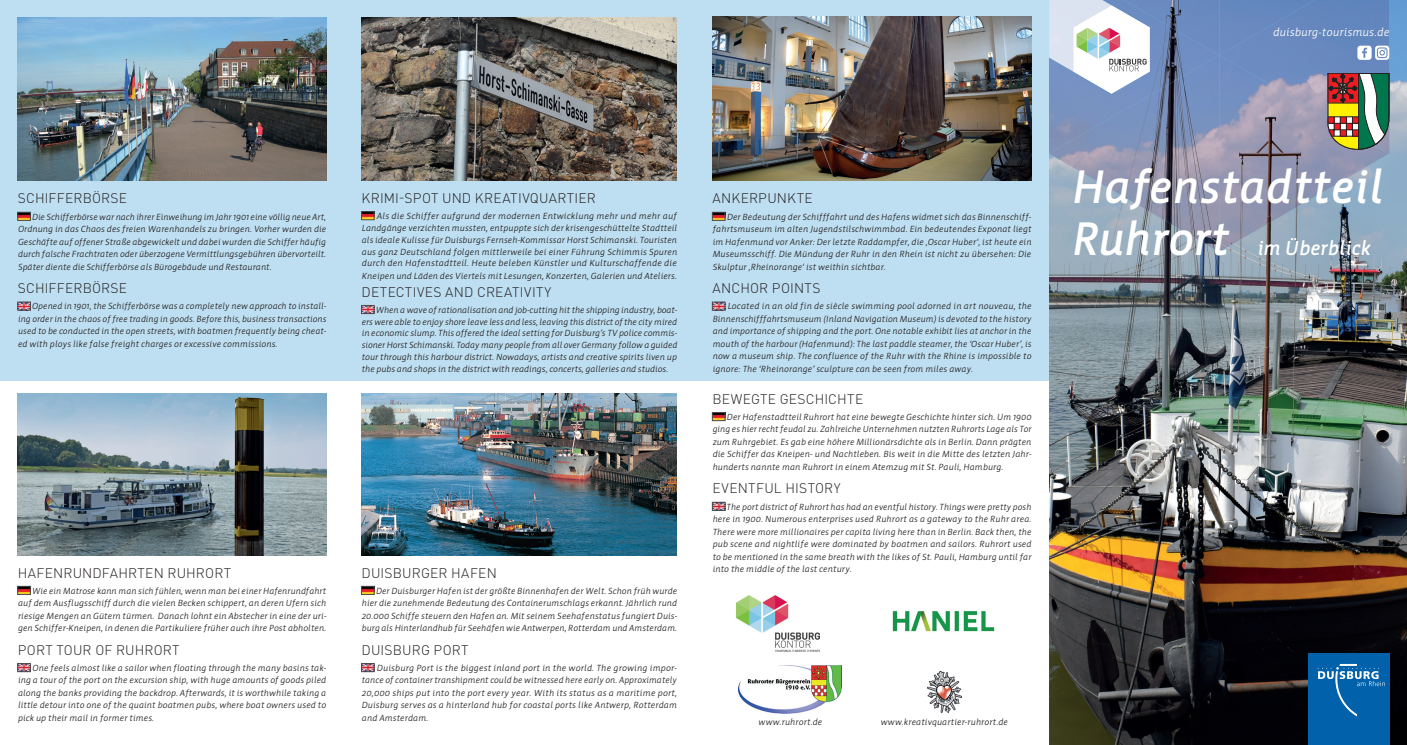
<style>
.page{position:relative;width:1407px;height:745px;background:#fff}
.page>*{position:absolute;margin:0;border:0;box-sizing:border-box;transform-origin:0 0}
.t1{font:italic 700 46.25px/51.2px "Werk";color:#fff}
.t2{font:italic 700 19.88px "Werk";color:#fff}
.t3{font:300 13.75px "DINOT";letter-spacing:.015em;color:#231f20}
.t4{font:italic 11.25px "Werk";letter-spacing:-.005em;color:#fff}
.t5{font:italic 8.75px/12.5px "Werk";color:#231f20;text-align:justify}
</style>
<div class="page">
<img style="left:1049px;top:0;width:358px;height:744px">
<img style="left:1150px;top:0;width:239px;height:55px">
<img style="left:1049px;top:55px;width:340px;height:197px">
<div style="left:1308px;top:652px;width:81px;height:92px;background:#0161aa"></div>
<svg style="left:1317px;top:663px;width:68px;height:53px"></svg>
<img style="left:1049px;top:0;width:101px;height:94px">
<svg style="left:1073px;top:5px;width:77px;height:89px"></svg>
<svg style="left:1357px;top:46px;width:32px;height:14px"></svg>
<svg style="left:1328px;top:73px;width:61px;height:76px"></svg>
<img style="left:736px;top:595px;width:83px;height:56px">
<img style="left:739px;top:665px;width:102px;height:48px">
<img style="left:892px;top:611px;width:103px;height:21px">
<img style="left:927px;top:671px;width:34px;height:40px">
<div style="left:0;top:0;width:1049px;height:380px;background:#bedff1"></div>
<svg style="left:20px;top:214px;width:8px;height:4px"></svg>
<div style="left:18px;top:212px;width:12px;height:8px;border:1px solid #4b4c4d"></div>
<svg style="left:20px;top:304px;width:8px;height:4px"></svg>
<div style="left:18px;top:302px;width:12px;height:8px;border:1px solid #4b4c4d"></div>
<svg style="left:20px;top:588px;width:8px;height:4px"></svg>
<div style="left:18px;top:586px;width:12px;height:8px;border:1px solid #4b4c4d"></div>
<svg style="left:20px;top:665px;width:8px;height:4px"></svg>
<div style="left:18px;top:663px;width:12px;height:8px;border:1px solid #4b4c4d"></div>
<svg style="left:714px;top:214px;width:9px;height:4px"></svg>
<div style="left:712px;top:212px;width:13px;height:8px;border:1px solid #4b4c4d"></div>
<svg style="left:714px;top:304px;width:9px;height:4px"></svg>
<div style="left:712px;top:302px;width:13px;height:8px;border:1px solid #4b4c4d"></div>
<svg style="left:363px;top:588px;width:9px;height:4px"></svg>
<div style="left:361px;top:586px;width:13px;height:8px;border:1px solid #4b4c4d"></div>
<svg style="left:363px;top:665px;width:9px;height:4px"></svg>
<div style="left:361px;top:663px;width:13px;height:8px;border:1px solid #4b4c4d"></div>
<svg style="left:714px;top:414px;width:9px;height:4px"></svg>
<div style="left:712px;top:412px;width:13px;height:8px;border:1px solid #4b4c4d"></div>
<svg style="left:714px;top:504px;width:9px;height:4px"></svg>
<div style="left:712px;top:502px;width:13px;height:8px;border:1px solid #4b4c4d"></div>
<svg style="left:363px;top:213px;width:9px;height:5px"></svg>
<div style="left:361px;top:211px;width:13px;height:9px;border:1px solid #4b4c4d"></div>
<svg style="left:363px;top:307px;width:9px;height:4px"></svg>
<div style="left:361px;top:305px;width:13px;height:8px;border:1px solid #4b4c4d"></div>
<img style="left:18px;top:393px;width:308px;height:162px">
<img style="left:361px;top:18px;width:316px;height:162px">
<img style="left:712px;top:17px;width:319px;height:163px">
<img style="left:361px;top:393px;width:316px;height:162px">
<img style="left:18px;top:18px;width:308px;height:162px">
<p class="t4" style="left:1272px;top:26px;width:118px">duisburg-tourismus.de</p>
<h3 class="t3" style="left:18px;top:188px;width:111px">SCHIFFERBÖRSE</h3>
<p class="t5" style="left:18px;top:210px;width:310px;text-indent:14px">Die Schifferbörse war nach ihrer Einweihung im Jahr 1901 eine völlig neue Art, Ordnung in das Chaos des freien Warenhandels zu bringen. Vorher wurden die Geschäfte auf offener Straße abgewickelt und dabei wurden die Schiffer häufig durch falsche Frachtraten oder überzogene Vermittlungsgebühren übervorteilt.<br>Später diente die Schifferbörse als Bürogebäude und Restaurant.</p>
<h3 class="t3" style="left:18px;top:277px;width:111px">SCHIFFERBÖRSE</h3>
<p class="t5" style="left:18px;top:300px;width:310px;text-indent:14px">Opened in 1901, the Schifferbörse was a completely new approach to install&shy;ing order in the chaos of free trading in goods. Before this, business transactions used to be conducted in the open streets, with boatmen frequently being cheat&shy;ed with ploys like false freight charges or excessive commissions.</p>
<h3 class="t3" style="left:18px;top:561px;width:215px">HAFENRUNDFAHRTEN RUHRORT</h3>
<p class="t5" style="left:18px;top:584px;width:310px;text-indent:14px">Wie ein Matrose kann man sich fühlen, wenn man bei einer Hafenrundfahrt auf dem Ausflugsschiff durch die vielen Becken schippert, an deren Ufern sich riesige Mengen an Gütern türmen. Danach lohnt ein Abstecher in eine der uri&shy;gen Schiffer-Kneipen, in denen die Partikuliere früher auch ihre Post abholten.</p>
<h3 class="t3" style="left:18px;top:639px;width:163px">PORT TOUR OF RUHRORT</h3>
<p class="t5" style="left:18px;top:661px;width:310px;text-indent:14px">One feels almost like a sailor when floating through the many basins tak&shy;ing a tour of the port on the excursion ship, with huge amounts of goods piled along the banks providing the backdrop. Afterwards, it is worthwhile taking a little detour into one of the quaint boatmen pubs, where boat owners used to pick up their mail in former times.</p>
<h3 class="t3" style="left:361px;top:188px;width:236px">KRIMI-SPOT UND KREATIVQUARTIER</h3>
<p class="t5" style="left:361px;top:210px;width:317px;line-height:12px;text-indent:15px">Als die Schiffer aufgrund der modernen Entwicklung mehr und mehr auf Landgänge verzichten mussten, entpuppte sich der krisengeschüttelte Stadtteil als ideale Kulisse für Duisburgs Fernseh-Kommissar Horst Schimanski. Touristen aus ganz Deutschland folgen mittlerweile bei einer Führung Schimmis Spuren durch den Hafenstadtteil. Heute beleben Künstler und Kulturschaffende die Kneipen und Läden des Viertels mit Lesungen, Konzerten, Galerien und Ateliers.</p>
<h3 class="t3" style="left:361px;top:282px;width:191px">DETECTIVES AND CREATIVITY</h3>
<p class="t5" style="left:361px;top:303px;width:317px;line-height:11.9px;text-indent:14px">When a wave of rationalisation and job-cutting hit the shipping industry, boat&shy;ers were able to enjoy shore leave less and less, leaving this district of the city mired in economic slump. This offered the ideal setting for Duisburg’s TV police commis&shy;sioner Horst Schimanski. Today many people from all over Germany follow a guided tour through this harbour district. Nowadays, artists and creative spirits liven up the pubs and shops in the district with readings, concerts, galleries and studios.</p>
<h3 class="t3" style="left:361px;top:561px;width:137px">DUISBURGER HAFEN</h3>
<p class="t5" style="left:361px;top:584px;width:317px;text-indent:14px">Der Duisburger Hafen ist der größte Binnenhafen der Welt. Schon früh wurde hier die zunehmende Bedeutung des Containerumschlags erkannt. Jährlich rund 20.000 Schiffe steuern den Hafen an. Mit seinem Seehafenstatus fungiert Duis&shy;burg als Hinterlandhub für Seehäfen wie Antwerpen, Rotterdam und Amsterdam.</p>
<h3 class="t3" style="left:361px;top:639px;width:109px">DUISBURG PORT</h3>
<p class="t5" style="left:361px;top:661px;width:317px;text-indent:15px">Duisburg Port is the biggest inland port in the world. The growing impor&shy;tance of container transhipment could be witnessed here early on. Approximately 20,000 ships put into the port every year. With its status as a maritime port, Duisburg serves as a hinterland hub for coastal ports like Antwerp, Rotterdam and Amsterdam.</p>
<h3 class="t3" style="left:712px;top:188px;width:102px">ANKERPUNKTE</h3>
<p class="t5" style="left:712px;top:210px;width:320px;text-indent:14px">Der Bedeutung der Schifffahrt und des Hafens widmet sich das Binnenschiff&shy;fahrtsmuseum im alten Jugendstilschwimmbad. Ein bedeutendes Exponat liegt im Hafenmund vor Anker: Der letzte Raddampfer, die ‚Oscar Huber‘, ist heute ein Museumsschiff. Die Mündung der Ruhr in den Rhein ist nicht zu übersehen: Die Skulptur ‚Rheinorange‘ ist weithin sichtbar.</p>
<h3 class="t3" style="left:712px;top:277px;width:109px">ANCHOR POINTS</h3>
<p class="t5" style="left:712px;top:300px;width:321px;text-indent:15px">Located in an old fin de siècle swimming pool adorned in art nouveau, the Binnenschifffahrtsmuseum (Inland Navigation Museum) is devoted to the history and importance of shipping and the port. One notable exhibit lies at anchor in the mouth of the harbour (Hafenmund): The last paddle steamer, the ‘Oscar Huber’, is now a museum ship. The confluence of the Ruhr with the Rhine is impossible to ignore: The ‘Rheinorange’ sculpture can be seen from miles away.</p>
<h3 class="t3" style="left:712px;top:388px;width:152px">BEWEGTE GESCHICHTE</h3>
<p class="t5" style="left:712px;top:410px;width:321px;text-indent:14px">Der Hafenstadtteil Ruhrort hat eine bewegte Geschichte hinter sich. Um 1900 ging es hier recht feudal zu. Zahlreiche Unternehmen nutzten Ruhrorts Lage als Tor zum Ruhrgebiet. Es gab eine höhere Millionärsdichte als in Berlin. Dann prägten die Schiffer das Kneipen- und Nachtleben. Bis weit in die Mitte des letzten Jahr&shy;hunderts nannte man Ruhrort in einem Atemzug mit St. Pauli, Hamburg.</p>
<h3 class="t3" style="left:712px;top:477px;width:130px">EVENTFUL HISTORY</h3>
<p class="t5" style="left:712px;top:500px;width:320px;text-indent:14px">The port district of Ruhrort has had an eventful history. Things were pretty posh here in 1900. Numerous enterprises used Ruhrort as a gateway to the Ruhr area.<br>There were more millionaires per capita living here than in Berlin. Back then, the pub scene and nightlife were dominated by boatmen and sailors. Ruhrort used to be mentioned in the same breath with the likes of St. Pauli, Hamburg until far into the middle of the last century.</p>
<p class="t5" style="left:758px;top:715px;width:65px">www.ruhrort.de</p>
<p class="t5" style="left:880px;top:715px;width:129px">www.kreativquartier-ruhrort.de</p>
<h1 class="t1" style="left:1070px;top:162px;width:313px">Hafenstadtteil<br>Ruhrort</h1>
<h2 class="t2" style="left:1256px;top:237px;width:115px">im Überblick</h2>
</div>
